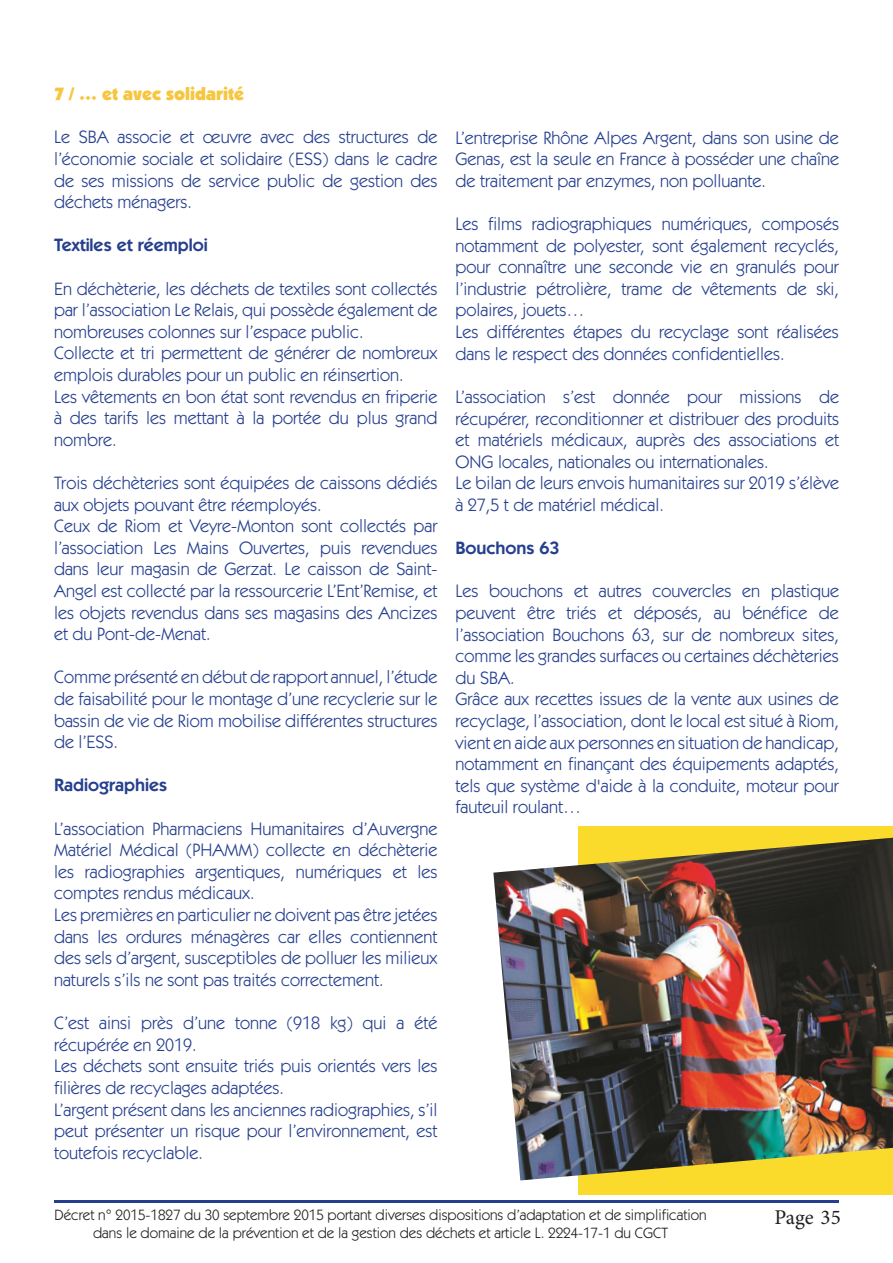
<style>
.page{position:relative;width:893px;height:1263px;background:#fff}
.page>*{position:absolute;margin:0;border:0;box-sizing:border-box;transform-origin:0 0}
.t1{font:21px "Minion Pro";letter-spacing:-.005em;color:#231f20}
.t2{font:18px/21.6px "Itc Kabel";color:#253f8e;text-align:justify}
.t3{font:600 18px "Itc Kabel";color:#253f8e}
.t4{font:900 18px "Itc Kabel";color:#f7c63f}
.t5{font:15px "Itc Kabel";color:#231f20}
</style>
<div class="page">
<hr style="left:54px;top:1200px;width:785px;height:2px;background:#253f8e">
<div style="left:578px;top:826px;width:315px;height:369px;background:#fada2a"></div>
<img style="left:493px;top:838px;width:400px;height:342px">
<p class="t4" style="left:54px;top:83px;width:192px">7 / … et avec solidarité</p>
<p class="t2" style="left:54px;top:127px;width:385px">Le SBA associe et œuvre avec des structures de l’économie sociale et solidaire (ESS) dans le cadre de ses missions de service public de gestion des déchets ménagers.</p>
<p class="t3" style="left:54px;top:235px;width:155px">Textiles et réemploi</p>
<p class="t2" style="left:54px;top:278px;width:385px">En déchèterie, les déchets de textiles sont collectés par l’association Le Relais, qui possède également de nombreuses colonnes sur l’espace public.</p>
<p class="t2" style="left:54px;top:343px;width:385px">Collecte et tri permettent de générer de nombreux emplois durables pour un public en réinsertion.</p>
<p class="t2" style="left:54px;top:386px;width:385px">Les vêtements en bon état sont revendus en friperie à des tarifs les mettant à la portée du plus grand nombre.</p>
<p class="t2" style="left:54px;top:472px;width:385px">Trois déchèteries sont équipées de caissons dédiés aux objets pouvant être réemployés.</p>
<p class="t2" style="left:54px;top:515px;width:385px">Ceux de Riom et Veyre-Monton sont collectés par l’association Les Mains Ouvertes, puis revendues dans leur magasin de Gerzat. Le caisson de Saint-Angel est collecté par la ressourcerie L’Ent’Remise, et les objets revendus dans ses magasins des Ancizes et du Pont-de-Menat.</p>
<p class="t2" style="left:54px;top:667px;width:385px">Comme présenté en début de rapport annuel, l’étude de faisabilité pour le montage d’une recyclerie sur le bassin de vie de Riom mobilise différentes structures de l’ESS.</p>
<p class="t3" style="left:54px;top:775px;width:115px">Radiographies</p>
<p class="t2" style="left:54px;top:818px;width:385px">L’association Pharmaciens Humanitaires d’Auvergne Matériel Médical (PHAMM) collecte en déchèterie les radiographies argentiques, numériques et les comptes rendus médicaux.</p>
<p class="t2" style="left:54px;top:904px;width:385px">Les premières en particulier ne doivent pas être jetées dans les ordures ménagères car elles contiennent des sels d’argent, susceptibles de polluer les milieux naturels s’ils ne sont pas traités correctement.</p>
<p class="t2" style="left:54px;top:1012px;width:385px">C’est ainsi près d’une tonne (918 kg) qui a été récupérée en 2019.</p>
<p class="t2" style="left:54px;top:1055px;width:385px">Les déchets sont ensuite triés puis orientés vers les filières de recyclages adaptées.</p>
<p class="t2" style="left:54px;top:1099px;width:385px">L’argent présent dans les anciennes radiographies, s’il peut présenter un risque pour l’environnement, est toutefois recyclable.</p>
<p class="t2" style="left:455px;top:127px;width:385px">L’entreprise Rhône Alpes Argent, dans son usine de Genas, est la seule en France à posséder une chaîne de traitement par enzymes, non polluante.</p>
<p class="t2" style="left:455px;top:213px;width:385px">Les films radiographiques numériques, composés notamment de polyester, sont également recyclés, pour connaître une seconde vie en granulés pour l’industrie pétrolière, trame de vêtements de ski, polaires, jouets…</p>
<p class="t2" style="left:455px;top:321px;width:385px">Les différentes étapes du recyclage sont réalisées dans le respect des données confidentielles.</p>
<p class="t2" style="left:455px;top:386px;width:385px">L’association s’est donnée pour missions de récupérer, reconditionner et distribuer des produits et matériels médicaux, auprès des associations et ONG locales, nationales ou internationales.</p>
<p class="t2" style="left:455px;top:472px;width:385px">Le bilan de leurs envois humanitaires sur 2019 s’élève à 27,5 t de matériel médical.</p>
<p class="t3" style="left:455px;top:537px;width:106px">Bouchons 63</p>
<p class="t2" style="left:455px;top:580px;width:385px">Les bouchons et autres couvercles en plastique peuvent être triés et déposés, au bénéfice de l’association Bouchons 63, sur de nombreux sites, comme les grandes surfaces ou certaines déchèteries du SBA.</p>
<p class="t2" style="left:455px;top:688px;width:385px">Grâce aux recettes issues de la vente aux usines de recyclage, l’association, dont le local est situé à Riom, vient en aide aux personnes en situation de handicap, notamment en finançant des équipements adaptés, tels que système d'aide à la conduite, moteur pour fauteuil roulant…</p>
<p class="t5" style="left:55px;top:1206px;width:654px">Décret n° 2015-1827 du 30 septembre 2015 portant diverses dispositions d’adaptation et de simplification</p>
<p class="t1" style="left:774px;top:1203px;width:68px">Page 35</p>
<p class="t5" style="left:93px;top:1224px;width:576px">dans le domaine de la prévention et de la gestion des déchets et article L. 2224-17-1 du CGCT</p>
</div>
